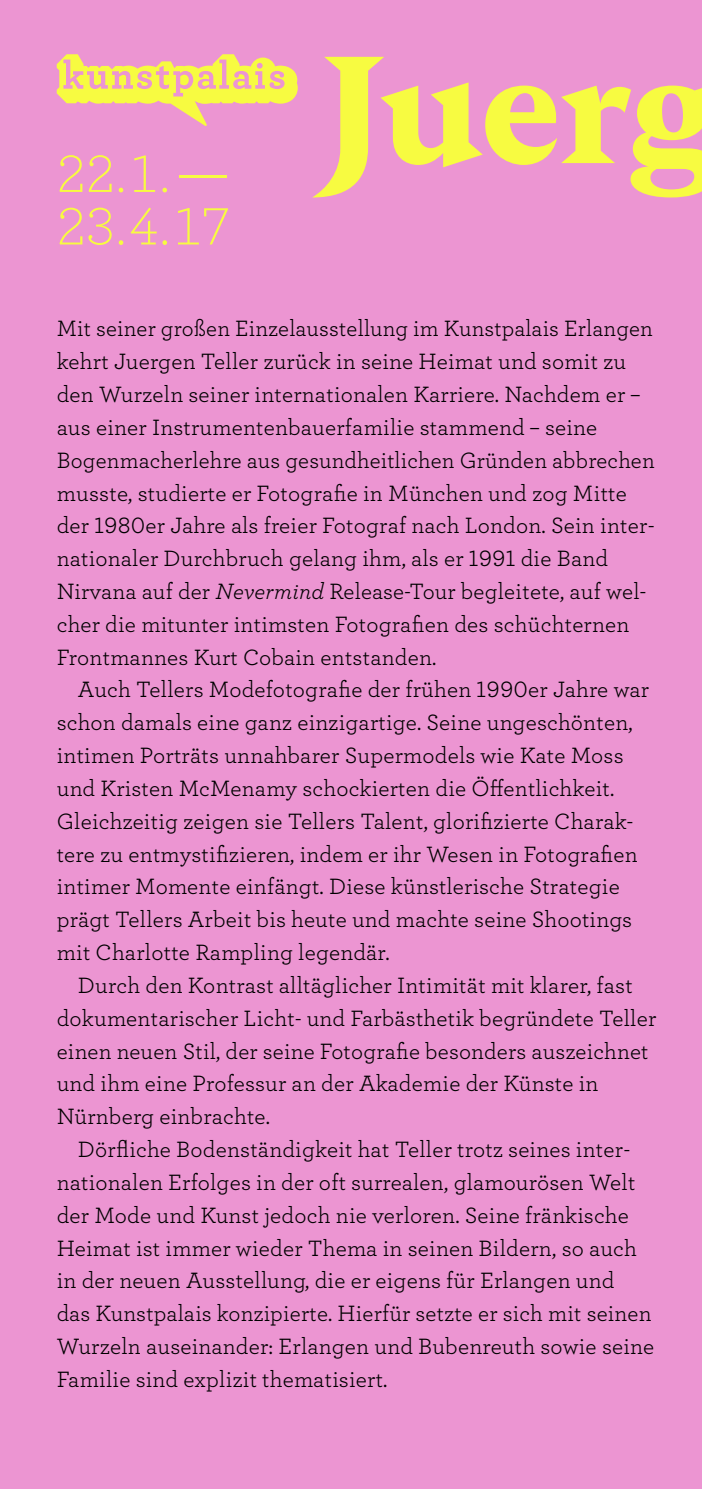
<style>
.page{position:relative;width:702px;height:1489px;background:#fff}
.page>*{position:absolute;margin:0;border:0;box-sizing:border-box;transform-origin:0 0}
.t1{font:157.75px "Beirut Trial Poster";letter-spacing:.015em;color:#f7fb41}
.t2{font:300 55px/52.5px "Archer";color:#f7fb41}
.t3{font:23.25px/32.8px "Archer";letter-spacing:.01em;color:#000}
.s1{font-style:italic}
</style>
<div class="page">
<div style="left:0;top:0;width:702px;height:1488px;background:#ec95d2"></div>
<svg style="left:57px;top:54px;width:241px;height:72px"></svg>
<h2 class="t2" style="left:57px;top:145px;width:175px">22.1. —<br>23.4.17</h2>
<h1 class="t1" style="left:327px;top:47px;width:392px">Juerg</h1>
<p class="t3" style="left:57px;top:311px;width:599px">Mit seiner großen Einzelausstellung im Kunstpalais Erlangen kehrt Juergen Teller zurück in seine Heimat und somit zu den Wurzeln seiner internationalen Karriere. Nachdem er – aus einer Instrumentenbauerfamilie stammend – seine Bogenmacherlehre aus gesundheitlichen Gründen abbrechen musste, studierte er Fotografie in München und zog Mitte der 1980er Jahre als freier Fotograf nach London. Sein inter&shy;nationaler Durchbruch gelang ihm, als er 1991 die Band Nirvana auf der <span class="s1">Nevermind</span> Release-Tour begleitete, auf wel&shy;cher die mitunter intimsten Fotografien des schüchternen Frontmannes Kurt Cobain entstanden.</p>
<p class="t3" style="left:57px;top:672px;width:594px;text-indent:21px">Auch Tellers Modefotografie der frühen 1990er Jahre war schon damals eine ganz einzigartige. Seine ungeschönten, intimen Porträts unnahbarer Supermodels wie Kate Moss und Kristen McMenamy schockierten die Öffentlichkeit.<br>Gleichzeitig zeigen sie Tellers Talent, glorifizierte Charak&shy;tere zu entmystifizieren, indem er ihr Wesen in Fotografien intimer Momente einfängt. Diese künstlerische Strategie prägt Tellers Arbeit bis heute und machte seine Shootings mit Charlotte Rampling legendär.</p>
<p class="t3" style="left:57px;top:967px;width:601px;text-indent:21px">Durch den Kontrast alltäglicher Intimität mit klarer, fast dokumentarischer Licht- und Farbästhetik begründete Teller einen neuen Stil, der seine Fotografie besonders auszeichnet und ihm eine Professur an der Akademie der Künste in Nürnberg einbrachte.</p>
<p class="t3" style="left:57px;top:1131px;width:599px;text-indent:21px">Dörfliche Bodenständigkeit hat Teller trotz seines inter&shy;nationalen Erfolges in der oft surrealen, glamourösen Welt der Mode und Kunst jedoch nie verloren. Seine fränkische Heimat ist immer wieder Thema in seinen Bildern, so auch in der neuen Ausstellung, die er eigens für Erlangen und<br>das Kunstpalais konzipierte. Hierfür setzte er sich mit seinen Wurzeln auseinander: Erlangen und Bubenreuth sowie seine Familie sind explizit thematisiert.</p>
</div>
